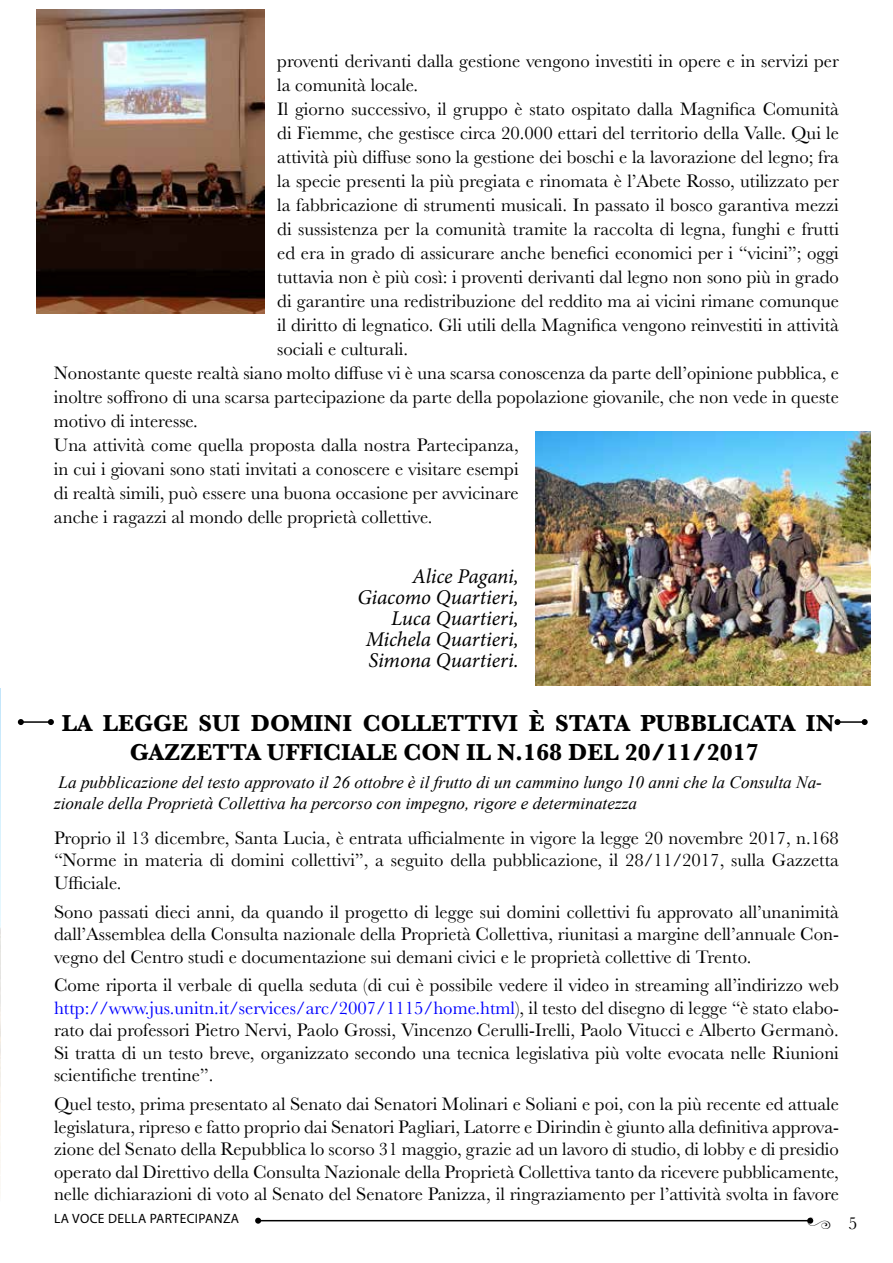
<style>
.page{position:relative;width:893px;height:1263px;background:#fff}
.page>*{position:absolute;margin:0;border:0;box-sizing:border-box;transform-origin:0 0}
.t1{font:700 24px/28.8px "Baskerville";color:#000;text-align:center}
.t2{font:italic 21px/21px "Minion Pro";letter-spacing:-.005em;color:#000;text-align:right}
.t3{font:18.75px/22.5px "Baskerville";color:#000;text-align:justify}
.t4{font:18px "Baskerville";color:#000}
.t5{font:italic 17.25px/20.7px "Times New Roman";color:#000}
.t6{font:13.5px "Myriad Pro";letter-spacing:.03em;color:#000}
.s1{color:#00f}
</style>
<div class="page">
<hr style="left:258px;top:1220px;width:552px;height:1px;background:#000">
<svg style="left:255px;top:1218px;width:6px;height:6px"></svg>
<img style="left:0;top:689px;width:1px;height:504px">
<img style="left:536px;top:432px;width:335px;height:253px">
<hr style="left:837px;top:721px;width:28px;height:2px;background:#000">
<svg style="left:834px;top:719px;width:6px;height:6px"></svg>
<svg style="left:862px;top:719px;width:6px;height:6px"></svg>
<hr style="left:21px;top:721px;width:30px;height:2px;background:#000">
<svg style="left:18px;top:719px;width:6px;height:6px"></svg>
<svg style="left:48px;top:719px;width:6px;height:6px"></svg>
<img style="left:37px;top:9px;width:228px;height:304px">
<svg style="left:807px;top:1218px;width:7px;height:6px"></svg>
<p class="t3" style="left:277px;top:50px;width:563px">proventi derivanti dalla gestione vengono investiti in opere e in servizi per</p>
<p class="t3" style="left:277px;top:74px;width:142px">la comunità locale.</p>
<p class="t3" style="left:277px;top:98px;width:563px">Il giorno successivo, il gruppo è stato ospitato dalla Magnifica Comunità</p>
<p class="t3" style="left:277px;top:122px;width:563px">di Fiemme, che gestisce circa 20.000 ettari del territorio della Valle. Qui le</p>
<p class="t3" style="left:277px;top:146px;width:563px">attività più diffuse sono la gestione dei boschi e la lavorazione del legno; fra</p>
<p class="t3" style="left:277px;top:170px;width:563px">la specie presenti la più pregiata e rinomata è l’Abete Rosso, utilizzato per</p>
<p class="t3" style="left:277px;top:194px;width:563px">la fabbricazione di strumenti musicali. In passato il bosco garantiva mezzi</p>
<p class="t3" style="left:277px;top:218px;width:563px">di sussistenza per la comunità tramite la raccolta di legna, funghi e frutti</p>
<p class="t3" style="left:277px;top:242px;width:563px">ed era in grado di assicurare anche benefici economici per i “vicini”; oggi</p>
<p class="t3" style="left:277px;top:266px;width:563px">tuttavia non è più così: i proventi derivanti dal legno non sono più in grado</p>
<p class="t3" style="left:277px;top:290px;width:563px">di garantire una redistribuzione del reddito ma ai vicini rimane comunque</p>
<p class="t3" style="left:277px;top:314px;width:563px">il diritto di legnatico. Gli utili della Magnifica vengono reinvestiti in attività</p>
<p class="t3" style="left:277px;top:338px;width:132px">sociali e culturali.</p>
<p class="t3" style="left:54px;top:362px;width:787px">Nonostante queste realtà siano molto diffuse vi è una scarsa conoscenza da parte dell’opinione pubblica, e</p>
<p class="t3" style="left:54px;top:386px;width:787px">inoltre soffrono di una scarsa partecipazione da parte della popolazione giovanile, che non vede in queste</p>
<p class="t3" style="left:54px;top:410px;width:146px">motivo di interesse.</p>
<p class="t3" style="left:54px;top:434px;width:466px">Una attività come quella proposta dalla nostra Partecipanza,</p>
<p class="t3" style="left:54px;top:458px;width:466px">in cui i giovani sono stati invitati a conoscere e visitare esempi</p>
<p class="t3" style="left:54px;top:482px;width:466px">di realtà simili, può essere una buona occasione per avvicinare</p>
<p class="t3" style="left:54px;top:506px;width:380px">anche i ragazzi al mondo delle proprietà collettive.</p>
<p class="t2" style="left:357px;top:566px;width:163px">Alice Pagani,<br>Giacomo Quartieri,<br>Luca Quartieri,<br>Michela Quartieri,<br>Simona Quartieri.</p>
<p class="t1" style="left:62px;top:709px;width:774px">LA LEGGE SUI DOMINI COLLETTIVI È STATA PUBBLICATA IN<br>GAZZETTA UFFICIALE CON IL N.168 DEL 20/11/2017</p>
<p class="t5" style="left:54px;top:772px;width:769px">La pubblicazione del testo approvato il 26 ottobre è il frutto di un cammino lungo 10 anni che la Consulta Na&shy;zionale della Proprietà Collettiva ha percorso con impegno, rigore e determinatezza</p>
<p class="t3" style="left:54px;top:827px;width:786px">Proprio il 13 dicembre, Santa Lucia, è entrata ufficialmente in vigore la legge 20 novembre 2017, n.168 “Norme in materia di domini collettivi”, a seguito della pubblicazione, il 28/11/2017, sulla Gazzetta Ufficiale.</p>
<p class="t3" style="left:54px;top:900px;width:786px">Sono passati dieci anni, da quando il progetto di legge sui domini collettivi fu approvato all’unanimità dall’Assemblea della Consulta nazionale della Proprietà Collettiva, riunitasi a margine dell’annuale Con&shy;vegno del Centro studi e documentazione sui demani civici e le proprietà collettive di Trento.</p>
<p class="t3" style="left:54px;top:974px;width:786px">Come riporta il verbale di quella seduta (di cui è possibile vedere il video in streaming all’indirizzo web <span class="s1">http://www.jus.unitn.it/services/arc/2007/1115/home.html</span>), il testo del disegno di legge “è stato elabo&shy;rato dai professori Pietro Nervi, Paolo Grossi, Vincenzo Cerulli-Irelli, Paolo Vitucci e Alberto Germanò.<br>Si tratta di un testo breve, organizzato secondo una tecnica legislativa più volte evocata nelle Riunioni scientifiche trentine”.</p>
<p class="t3" style="left:54px;top:1093px;width:786px">Quel testo, prima presentato al Senato dai Senatori Molinari e Soliani e poi, con la più recente ed attuale legislatura, ripreso e fatto proprio dai Senatori Pagliari, Latorre e Dirindin è giunto alla definitiva approva&shy;zione del Senato della Repubblica lo scorso 31 maggio, grazie ad un lavoro di studio, di lobby e di presidio operato dal Direttivo della Consulta Nazionale della Proprietà Collettiva tanto da ricevere pubblicamente, nelle dichiarazioni di voto al Senato del Senatore Panizza, il ringraziamento per l’attività svolta in favore</p>
<p class="t6" style="left:54px;top:1210px;width:187px">LA VOCE DELLA PARTECIPANZA</p>
<p class="t4" style="left:848px;top:1212px;width:10px">5</p>
</div>
